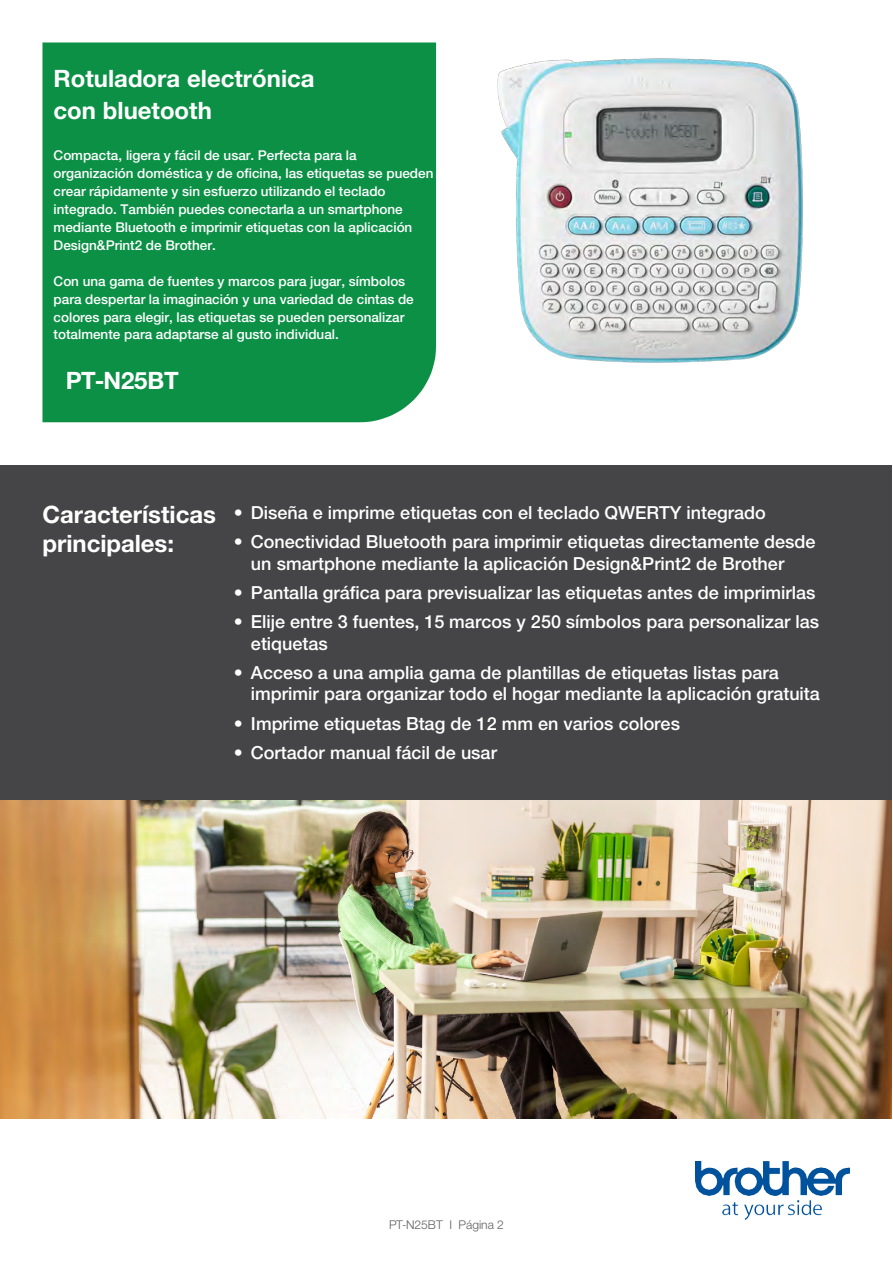
<style>
.page{position:relative;width:893px;height:1263px;background:#fff}
.page>*{position:absolute;margin:0;border:0;box-sizing:border-box;transform-origin:0 0}
.t1{font:700 24px/31.5px "Helvetica Neue LTW1 G";color:#fff}
.t2{font:500 18px/21.6px "Helvetica Neue LTW1 G";color:#fff}
.t3{font:500 13.5px/18px "Helvetica Neue LTW1 G";color:#fff}
.t4{font:300 12px "Helvetica Neue LTW1 G";color:#5c5d60}
</style>
<div class="page">
<img style="left:0;top:800px;width:892px;height:319px">
<div style="left:0;top:465px;width:892px;height:335px;background:#454547"></div>
<div style="left:42px;top:42px;width:394px;height:380px;background:#0c9046"></div>
<img style="left:696px;top:1161px;width:153px;height:59px">
<img style="left:436px;top:43px;width:367px;height:320px">
<p class="t1" style="left:54px;top:66px;width:262px">Rotuladora electrónica con bluetooth</p>
<p class="t3" style="left:54px;top:148px;width:381px">Compacta, ligera y fácil de usar. Perfecta para la organización doméstica y de oficina, las etiquetas se pueden crear rápidamente y sin esfuerzo utilizando el teclado integrado. También puedes conectarla a un smartphone mediante Bluetooth e imprimir etiquetas con la aplicación Design&amp;Print2 de Brother.</p>
<p class="t3" style="left:54px;top:274px;width:362px">Con una gama de fuentes y marcos para jugar, símbolos para despertar la imaginación y una variedad de cintas de colores para elegir, las etiquetas se pueden personalizar totalmente para adaptarse al gusto individual.</p>
<p class="t1" style="left:66px;top:368px;width:114px">PT-N25BT</p>
<p class="t1" style="left:42px;top:504px;width:175px;line-height:28.8px">Características principales:</p>
<p class="t2" style="left:234px;top:504px;width:533px">• Diseña e imprime etiquetas con el teclado QWERTY integrado</p>
<p class="t2" style="left:251px;top:534px;width:566px;text-indent:-17px">• Conectividad Bluetooth para imprimir etiquetas directamente desde un smartphone mediante la aplicación Design&amp;Print2 de Brother</p>
<p class="t2" style="left:234px;top:584px;width:583px">• Pantalla gráfica para previsualizar las etiquetas antes de imprimirlas</p>
<p class="t2" style="left:251px;top:613px;width:570px;text-indent:-17px">• Elije entre 3 fuentes, 15 marcos y 250 símbolos para personalizar las etiquetas</p>
<p class="t2" style="left:251px;top:664px;width:570px;text-indent:-17px">• Acceso a una amplia gama de plantillas de etiquetas listas para imprimir para organizar todo el hogar mediante la aplicación gratuita</p>
<p class="t2" style="left:234px;top:715px;width:448px">• Imprime etiquetas Btag de 12 mm en varios colores</p>
<p class="t2" style="left:234px;top:744px;width:265px">• Cortador manual fácil de usar</p>
<p class="t4" style="left:389px;top:1220px;width:116px">PT-N25BT I Página 2</p>
</div>
